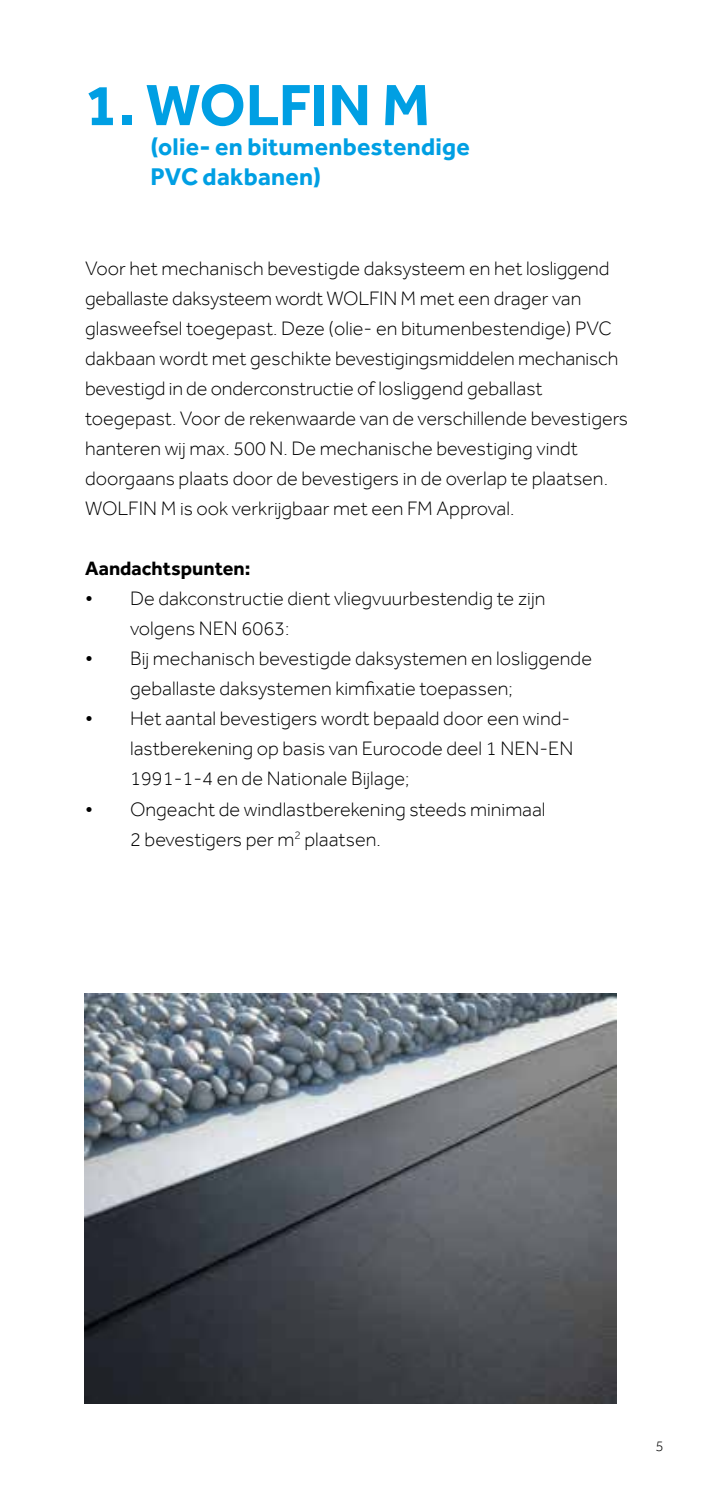
<style>
.page{position:relative;width:702px;height:1489px;background:#fff}
.page>*{position:absolute;margin:0;border:0;box-sizing:border-box;transform-origin:0 0}
.t1{font:700 60px "Effra";letter-spacing:-.005em;color:#009fe3}
.t2{font:700 25px/30px "Effra";letter-spacing:.01em;color:#009fe3}
.t3{font:300 20px/30px "Effra";color:#000}
.t4{font:700 20px "Effra";color:#000}
.t5{font:300 15px "Effra";color:#000}
.s1{font-weight:400}
</style>
<div class="page">
<img style="left:85px;top:993px;width:531px;height:410px">
<h1 class="t1" style="left:85px;top:68px;width:346px">1. WOLFIN M</h1>
<p class="t2" style="left:150px;top:131px;width:321px">(olie- en bitumenbestendige<br>PVC dakbanen)</p>
<p class="t3" style="left:85px;top:253px;width:544px">Voor het mechanisch bevestigde daksysteem en het losliggend geballaste daksysteem wordt WOLFIN M met een drager van glasweefsel toegepast. Deze (olie- en bitumenbestendige) PVC dakbaan wordt met geschikte bevestigingsmiddelen mechanisch bevestigd in de onderconstructie of losliggend geballast toegepast. Voor de rekenwaarde van de verschillende bevestigers hanteren wij max. 500 N. De mechanische bevestiging vindt doorgaans plaats door de bevestigers in de overlap te plaatsen.<br>WOLFIN M is ook verkrijgbaar met een FM Approval.</p>
<p class="t4" style="left:85px;top:556px;width:167px">Aandachtspunten:</p>
<p class="t3" style="left:130px;top:583px;width:417px;text-indent:-45px"><span class="s1">•</span> De dakconstructie dient vliegvuurbestendig te zijn volgens NEN 6063:</p>
<p class="t3" style="left:130px;top:643px;width:463px;text-indent:-45px"><span class="s1">•</span> Bij mechanisch bevestigde daksystemen en losliggende geballaste daksystemen kimfixatie toepassen;</p>
<p class="t3" style="left:130px;top:703px;width:444px;text-indent:-45px"><span class="s1">•</span> Het aantal bevestigers wordt bepaald door een wind&shy;lastberekening op basis van Eurocode deel 1 NEN-EN<br>1991-1-4 en de Nationale Bijlage;</p>
<p class="t3" style="left:130px;top:793px;width:417px;text-indent:-45px"><span class="s1">•</span> Ongeacht de windlastberekening steeds minimaal<br>2 bevestigers per m<sup>2</sup> plaatsen.</p>
<p class="t5" style="left:655px;top:1436px;width:10px">5</p>
</div>
